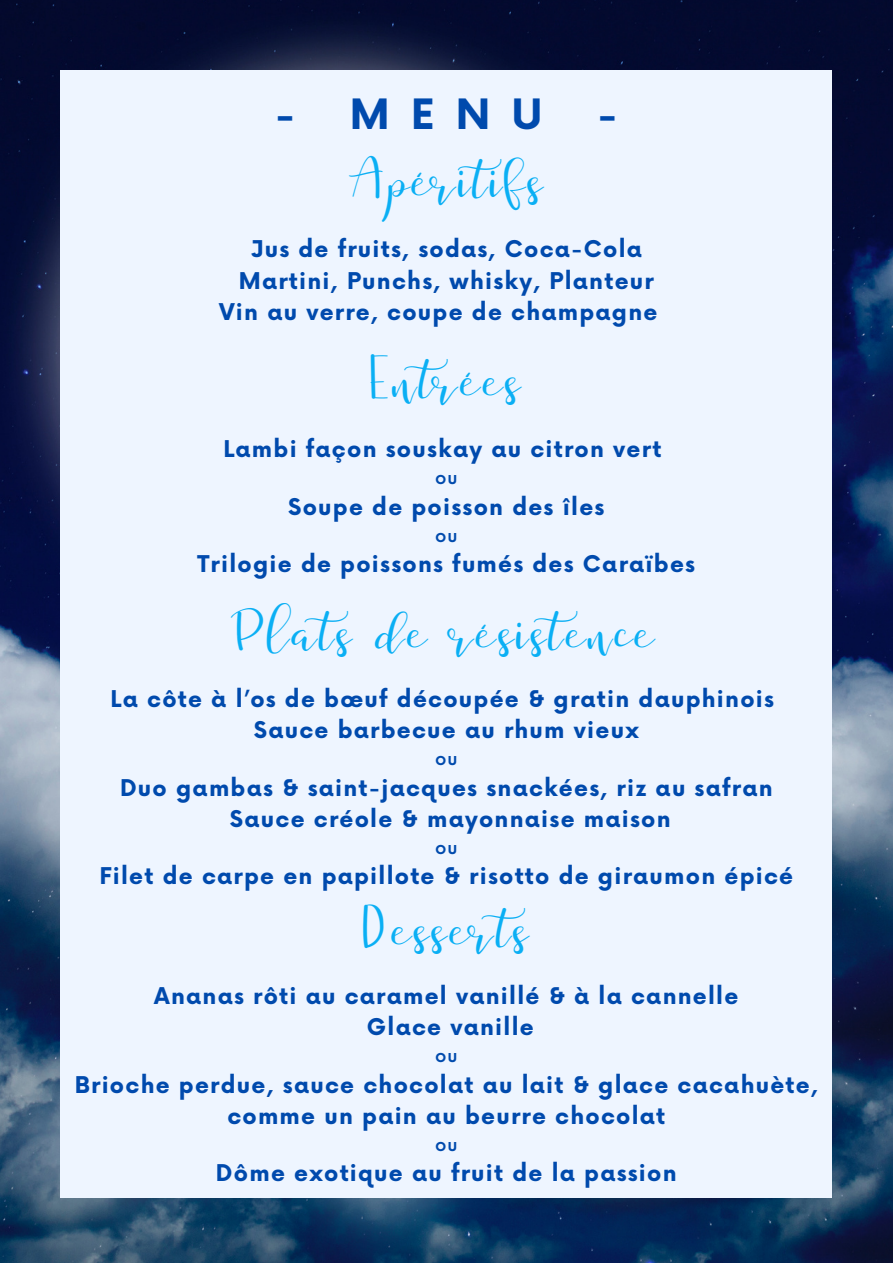
<style>
.page{position:relative;width:893px;height:1264px;background:#fff}
.page>*{position:absolute;margin:0;border:0;box-sizing:border-box;transform-origin:0 0}
.t1{font:45px "Just Write Solid";letter-spacing:.05em;color:#0aaff4}
.t2{font:700 40.65px "Now";color:#004aad}
.t3{font:700 22.5px/31.5px "Now";letter-spacing:.055em;color:#004aad;text-align:center}
.t4{font:500 18px "Now";letter-spacing:.055em;color:#004aad}
</style>
<div class="page">
<img style="left:0;top:0;width:892px;height:1262px">
<div style="left:60px;top:71px;width:772px;height:1126px;background:#eef5ff"></div>
<p class="t2" style="left:275px;top:92px;width:269px">- MENU</p>
<p class="t2" style="left:597px;top:92px;width:22px">-</p>
<p class="t1" style="left:349px;top:151px;width:196px">Apéritifs</p>
<p class="t3" style="left:251px;top:235px;width:393px">Jus de fruits, sodas, Coca-Cola</p>
<p class="t3" style="left:239px;top:266px;width:416px">Martini, Punchs, whisky, Planteur</p>
<p class="t3" style="left:219px;top:298px;width:440px">Vin au verre, coupe de champagne</p>
<p class="t1" style="left:371px;top:351px;width:151px">Entrées</p>
<p class="t3" style="left:223px;top:435px;width:439px">Lambi façon souskay au citron vert</p>
<p class="t4" style="left:435px;top:468px;width:24px">ou</p>
<p class="t3" style="left:288px;top:492px;width:318px">Soupe de poisson des îles</p>
<p class="t4" style="left:435px;top:525px;width:24px">ou</p>
<p class="t3" style="left:197px;top:549px;width:499px">Trilogie de poissons fumés des Caraïbes</p>
<p class="t1" style="left:237px;top:603px;width:419px">Plats de résistence</p>
<p class="t3" style="left:111px;top:684px;width:665px">La côte à l’os de bœuf découpée &amp; gratin dauphinois</p>
<p class="t3" style="left:254px;top:715px;width:386px">Sauce barbecue au rhum vieux</p>
<p class="t4" style="left:435px;top:749px;width:24px">ou</p>
<p class="t3" style="left:120px;top:773px;width:654px">Duo gambas &amp; saint-jacques snackées, riz au safran</p>
<p class="t3" style="left:230px;top:804px;width:442px">Sauce créole &amp; mayonnaise maison</p>
<p class="t4" style="left:435px;top:837px;width:24px">ou</p>
<p class="t3" style="left:99px;top:862px;width:695px">Filet de carpe en papillote &amp; risotto de giraumon épicé</p>
<p class="t1" style="left:363px;top:900px;width:178px">Desserts</p>
<p class="t3" style="left:154px;top:981px;width:585px">Ananas rôti au caramel vanillé &amp; à la cannelle</p>
<p class="t3" style="left:367px;top:1012px;width:168px">Glace vanille</p>
<p class="t4" style="left:435px;top:1045px;width:24px">ou</p>
<p class="t3" style="left:75px;top:1069px;width:744px">Brioche perdue, sauce chocolat au lait &amp; glace cacahuète, comme un pain au beurre chocolat</p>
<p class="t4" style="left:435px;top:1134px;width:24px">ou</p>
<p class="t3" style="left:216px;top:1158px;width:462px">Dôme exotique au fruit de la passion</p>
</div>
